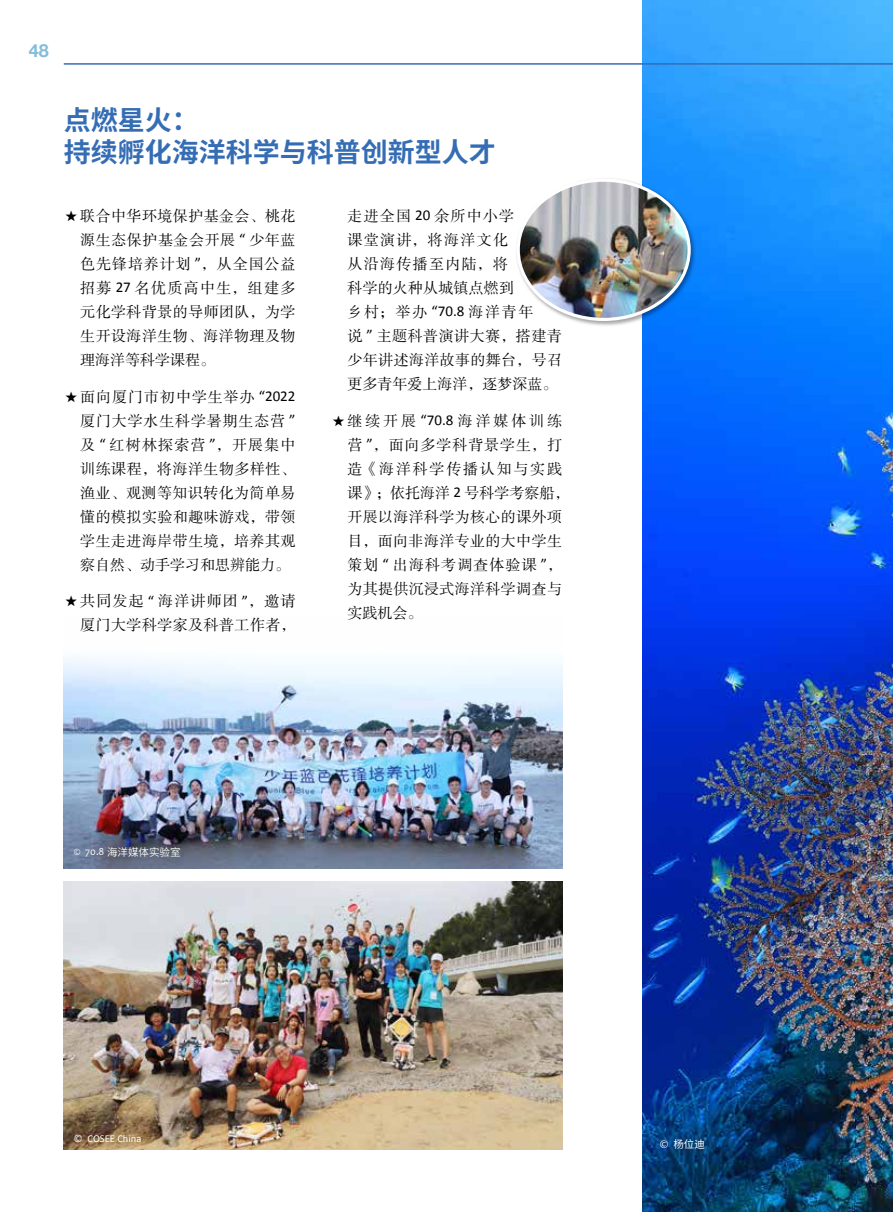
<style>
.page{position:relative;width:893px;height:1212px;background:#fff}
.page>*{position:absolute;margin:0;border:0;box-sizing:border-box;transform-origin:0 0}
.t1{font:700 27px/32.4px "Source Han Sans CN";color:#356db5}
.t2{font:700 18px "Helvetica Neue";color:#82bdd9}
.t3{font:15px/24px "FZSSJW GB1 0";letter-spacing:.03em;color:#000;text-align:justify}
.t4{font:10.5px "Source Han Sans CN";color:#fff}
.t5{font:10.5px "Calibri";color:#fff}
.t6{font:10.5px "Source Han Sans CN";color:#fff}
.s1{font-family:"Calibri"}
.s2{font-family:"Candara"}
</style>
<div class="page">
<img style="left:64px;top:658px;width:499px;height:211px">
<img style="left:642px;top:0;width:251px;height:1212px">
<img style="left:64px;top:882px;width:499px;height:267px">
<div style="left:515px;top:177px;width:181px;height:149px;background:#000;opacity:.35"></div>
<img style="left:518px;top:180px;width:171px;height:139px">
<div style="left:517px;top:179px;width:174px;height:142px;border:3px solid #fff;border-radius:50%"></div>
<hr style="left:64px;top:63px;width:829px;height:2px;background:#356db5">
<p class="t2" style="left:29px;top:36px;width:22px">48</p>
<h1 class="t1" style="left:64px;top:105px;width:434px">点燃星火：<br>持续孵化海洋科学与科普创新型人才</h1>
<p class="t3" style="left:80px;top:204px;width:217px;text-indent:-16px">★联合中华环境保护基金会、桃花源生态保护基金会开展 <span class="s1">“</span> 少年蓝色先锋培养计划 <span class="s1">”</span>，从全国公益招募 <span class="s1">27</span> 名优质高中生，组建多元化学科背景的导师团队，为学生开设海洋生物、海洋物理及物理海洋等科学课程。</p>
<p class="t3" style="left:80px;top:385px;width:217px;text-indent:-17px">★面向厦门市初中学生举办 <span class="s1">“2022</span>厦门大学水生科学暑期生态营 <span class="s1">”</span>及 <span class="s1">“</span> 红树林探索营 <span class="s1">”</span>，开展集中训练课程，将海洋生物多样性、渔业、观测等知识转化为简单易懂的模拟实验和趣味游戏，带领学生走进海岸带生境，培养其观察自然、动手学习和思辨能力。</p>
<p class="t3" style="left:64px;top:590px;width:233px;text-align:right">★共同发起 <span class="s1">“</span> 海洋讲师团 <span class="s1">”</span>，邀请厦门大学科学家及科普工作者，</p>
<p class="t3" style="left:348px;top:204px;width:216px;text-align:left">走进全国 <span class="s1">20</span> 余所中小学<br>课堂演讲，将海洋文化<br>从沿海传播至内陆，将<br>科学的火种从城镇点燃到<br>乡村；举办 <span class="s1">“70.8</span> 海洋青年<br>说 <span class="s1">”</span> 主题科普演讲大赛，搭建青少年讲述海洋故事的舞台，号召更多青年爱上海洋，逐梦深蓝。</p>
<p class="t3" style="left:347px;top:409px;width:224px;text-align:left;text-indent:-16px">★继续开展<span class="s1">“70.8</span>海洋媒体训练营 <span class="s1">”</span>，面向多学科背景学生，打造《海洋科学传播认知与实践课》；依托海洋 <span class="s1">2</span> 号科学考察船，开展以海洋科学为核心的课外项目，面向非海洋专业的大中学生策划 <span class="s1">“</span> 出海科考调查体验课 <span class="s1">”</span>，为其提供沉浸式海洋科学调查与实践机会。</p>
<p class="t4" style="left:74px;top:846px;width:108px"><span class="s2">© 70.8</span> 海洋媒体实验室</p>
<p class="t5" style="left:74px;top:1132px;width:69px">© COSEE China</p>
<p class="t6" style="left:660px;top:1138px;width:46px">© 杨位迪</p>
</div>
